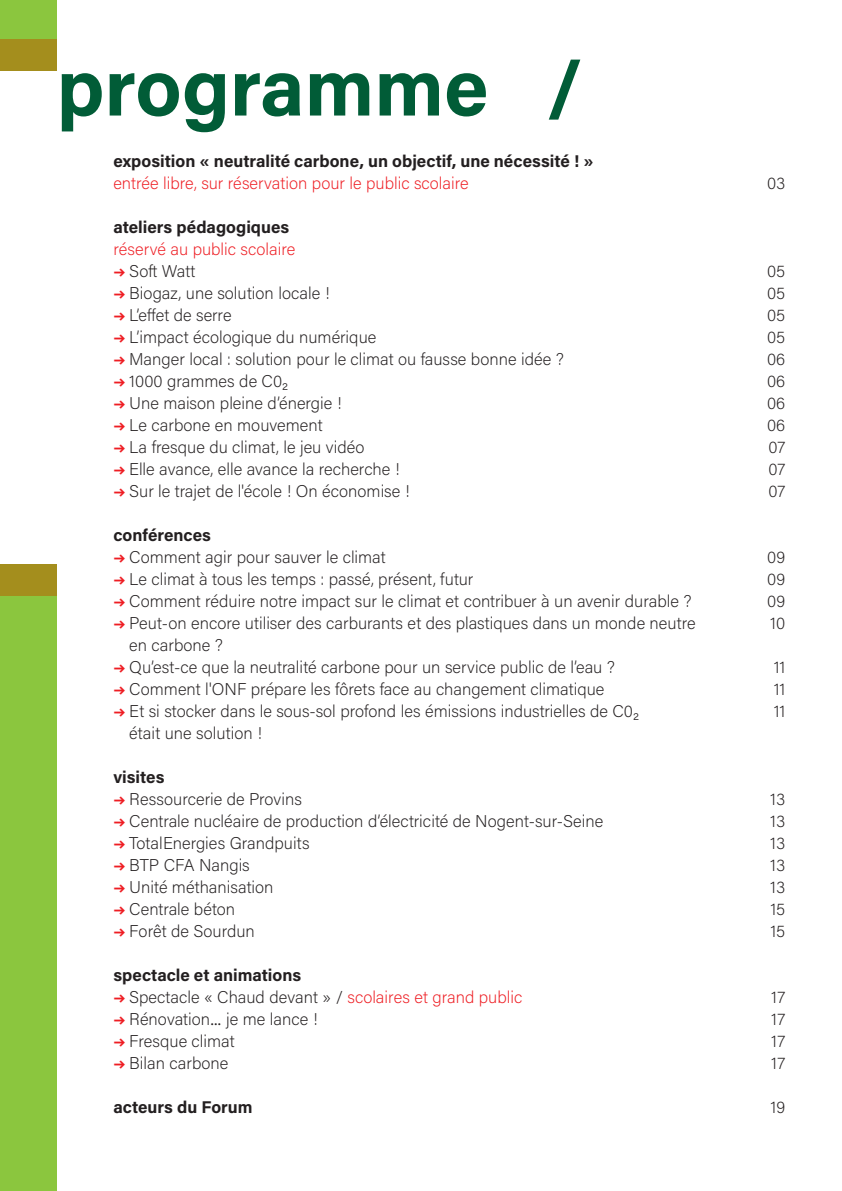
<style>
.page{position:relative;width:842px;height:1191px;background:#fff}
.page>*{position:absolute;margin:0;border:0;box-sizing:border-box;transform-origin:0 0}
.t1{font:80px "Acumin Variable Concept";color:#015c37}
.t2{font:17px/22px "Acumin Variable Concept";color:#231f20;text-align:justify}
.t3{font:17px "Acumin Variable Concept";color:#ee1d23}
.s1{font-family:"Faune Text";font-weight:700;color:#ee1d23}
.s2{font-family:"Faune Text";font-weight:700;color:#fff}
.s3{color:#ee1d23}
.s4{font-family:"Faune Text"}
</style>
<div class="page">
<div style="left:0;top:0;width:57px;height:40px;background:#8bc63e"></div>
<div style="left:0;top:40px;width:57px;height:31px;background:#a48e1d"></div>
<div style="left:0;top:595px;width:57px;height:596px;background:#8bc63e"></div>
<div style="left:0;top:564px;width:57px;height:31px;background:#a48e1d"></div>
<h1 class="t1" style="left:57px;top:33px;width:528px">programme /</h1>
<p class="t2" style="left:113px;top:149px;width:482px">exposition « neutralité carbone, un objectif, une nécessité ! »</p>
<p class="t3" style="left:113px;top:171px;width:357px">entrée libre, sur réservation pour le public scolaire</p>
<p class="t2" style="left:113px;top:215px;width:177px">ateliers pédagogiques</p>
<p class="t3" style="left:113px;top:237px;width:183px">réservé au public scolaire</p>
<p class="t2" style="left:113px;top:259px;width:83px"><span class="s1">→</span> Soft Watt</p>
<p class="t2" style="left:113px;top:281px;width:218px"><span class="s1">→</span> Biogaz, une solution locale !</p>
<p class="t2" style="left:113px;top:303px;width:120px"><span class="s1">→</span> L’effet de serre</p>
<p class="t2" style="left:113px;top:325px;width:264px"><span class="s1">→</span> L’impact écologique du numérique</p>
<p class="t2" style="left:113px;top:347px;width:452px"><span class="s1">→</span> Manger local : solution pour le climat ou fausse bonne idée ?</p>
<p class="t2" style="left:113px;top:369px;width:176px"><span class="s1">→</span> 1000 grammes de C02</p>
<p class="t2" style="left:113px;top:391px;width:230px"><span class="s1">→</span> Une maison pleine d’énergie !</p>
<p class="t2" style="left:113px;top:413px;width:211px"><span class="s1">→</span> Le carbone en mouvement</p>
<p class="t2" style="left:113px;top:435px;width:253px"><span class="s1">→</span> La fresque du climat, le jeu vidéo</p>
<p class="t2" style="left:113px;top:457px;width:288px"><span class="s1">→</span> Elle avance, elle avance la recherche !</p>
<p class="t2" style="left:113px;top:479px;width:298px"><span class="s1">→</span> Sur le trajet de l'école ! On économise !</p>
<p class="t2" style="left:113px;top:523px;width:99px">conférences</p>
<p class="t2" style="left:113px;top:545px;width:274px"><span class="s1">→</span> Comment agir pour sauver le climat</p>
<p class="t2" style="left:113px;top:567px;width:362px"><span class="s1">→</span> Le climat à tous les temps : passé, présent, futur</p>
<p class="t2" style="left:113px;top:589px;width:580px"><span class="s1">→</span> Comment réduire notre impact sur le climat et contribuer à un avenir durable ?</p>
<p class="t2" style="left:113px;top:611px;width:584px"><span class="s1">→</span> Peut-on encore utiliser des carburants et des plastiques dans un monde neutre</p>
<p class="t2" style="left:113px;top:633px;width:111px"><span class="s2">→</span> en carbone ?</p>
<p class="t2" style="left:113px;top:655px;width:503px"><span class="s1">→</span> Qu’est-ce que la neutralité carbone pour un service public de l’eau ?</p>
<p class="t2" style="left:113px;top:677px;width:493px"><span class="s1">→</span> Comment l'ONF prépare les fôrets face au changement climatique</p>
<p class="t2" style="left:113px;top:699px;width:527px"><span class="s1">→</span> Et si stocker dans le sous-sol profond les émissions industrielles de C02</p>
<p class="t2" style="left:113px;top:721px;width:150px"><span class="s2">→</span> était une solution !</p>
<p class="t2" style="left:113px;top:765px;width:53px">visites</p>
<p class="t2" style="left:113px;top:787px;width:190px"><span class="s1">→</span> Ressourcerie de Provins</p>
<p class="t2" style="left:113px;top:809px;width:491px"><span class="s1">→</span> Centrale nucléaire de production d’électricité de Nogent-sur-Seine</p>
<p class="t2" style="left:113px;top:831px;width:198px"><span class="s1">→</span> TotalEnergies Grandpuits</p>
<p class="t2" style="left:113px;top:853px;width:138px"><span class="s1">→</span> BTP CFA Nangis</p>
<p class="t2" style="left:113px;top:875px;width:162px"><span class="s1">→</span> Unité méthanisation</p>
<p class="t2" style="left:113px;top:897px;width:123px"><span class="s1">→</span> Centrale béton</p>
<p class="t2" style="left:113px;top:919px;width:143px"><span class="s1">→</span> Forêt de Sourdun</p>
<p class="t2" style="left:113px;top:963px;width:189px">spectacle et animations</p>
<p class="t2" style="left:113px;top:985px;width:410px"><span class="s1">→</span> Spectacle « Chaud devant » / <span class="s3">scolaires et grand public</span></p>
<p class="t2" style="left:113px;top:1007px;width:206px"><span class="s1">→</span> Rénovation<span class="s4">…</span> je me lance !</p>
<p class="t2" style="left:113px;top:1029px;width:123px"><span class="s1">→</span> Fresque climat</p>
<p class="t2" style="left:113px;top:1051px;width:117px"><span class="s1">→</span> Bilan carbone</p>
<p class="t2" style="left:113px;top:1095px;width:141px">acteurs du Forum</p>
<p class="t2" style="left:767px;top:171px;width:20px">03</p>
<p class="t2" style="left:767px;top:259px;width:20px">05<br>05<br>05<br>05<br>06<br>06<br>06<br>06<br>07<br>07<br>07</p>
<p class="t2" style="left:767px;top:545px;width:20px">09<br>09<br>09<br>10</p>
<p class="t2" style="left:774px;top:655px;width:13px">11<br>11<br>11</p>
<p class="t2" style="left:770px;top:787px;width:16px">13<br>13<br>13<br>13<br>13<br>15<br>15</p>
<p class="t2" style="left:771px;top:985px;width:16px">17<br>17<br>17<br>17</p>
<p class="t2" style="left:770px;top:1095px;width:16px">19</p>
</div>
